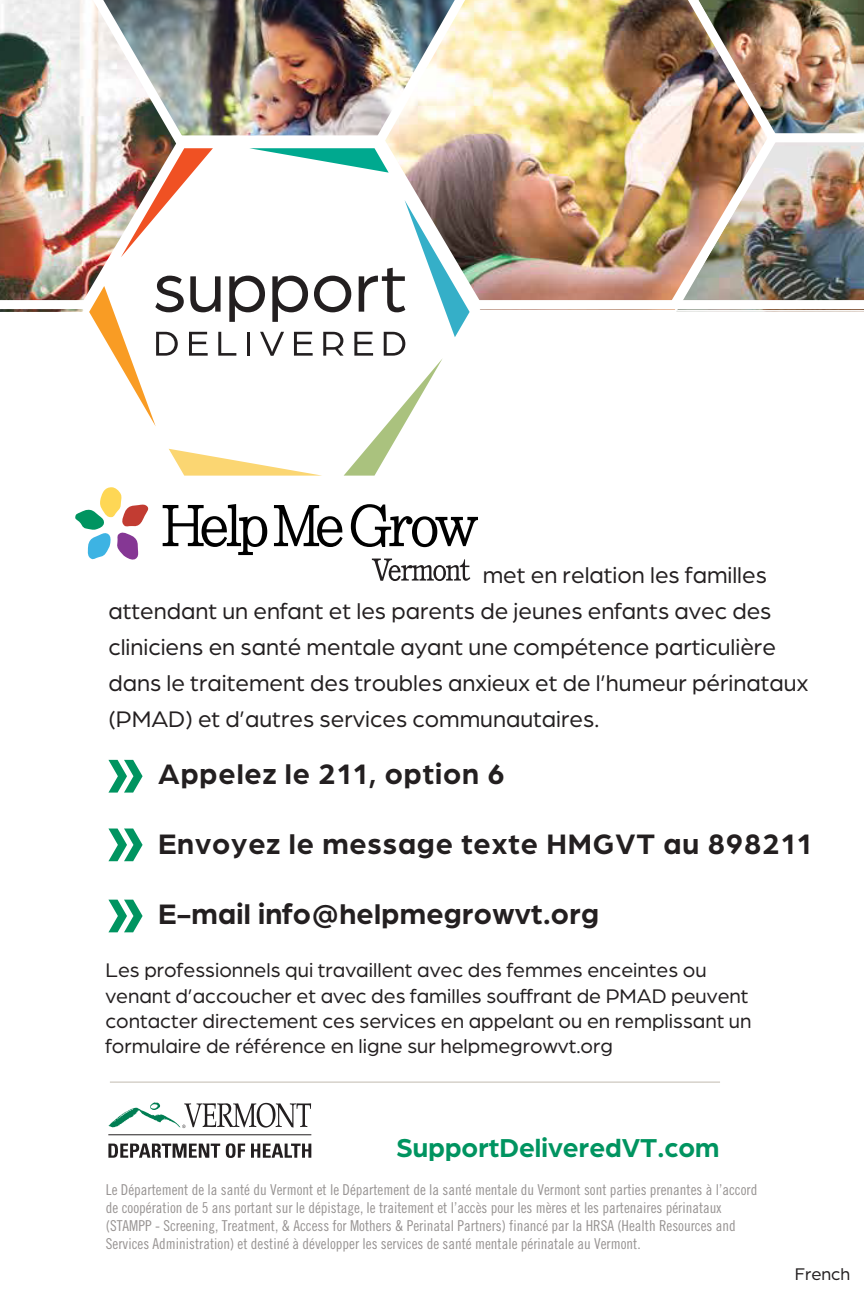
<style>
.page{position:relative;width:864px;height:1296px;background:#fff}
.page>*{position:absolute;margin:0;border:0;box-sizing:border-box;transform-origin:0 0}
.t1{font:700 30px "Arboria";letter-spacing:.03em;color:#231f20}
.t2{font:700 30px "Arboria";letter-spacing:.01em;color:#231f20}
.t3{font:700 27.6px "Arboria";color:#009460}
.t4{font:24px/36px "Arboria";color:#231f20}
.t5{font:21px/25.2px "Arboria";color:#231f20}
.t6{font:18px "Arboria";color:#231f20}
.t7{font:15px/18px "Trade Gothic Cond Eighteen";color:#979392}
</style>
<div class="page">
<img style="left:0;top:0;width:66px;height:312px">
<img style="left:489px;top:0;width:168px;height:310px">
<hr style="left:108px;top:1134px;width:203px;height:1px;background:#231f20">
<svg style="left:109px;top:1102px;width:202px;height:26px"></svg>
<svg style="left:108px;top:1144px;width:112px;height:14px"></svg>
<svg style="left:226px;top:1143px;width:19px;height:15px"></svg>
<svg style="left:251px;top:1144px;width:60px;height:14px"></svg>
<hr style="left:110px;top:1081px;width:610px;height:2px;background:#d6d1ca">
<div style="left:0;top:300px;width:864px;height:9px;background:#fff"></div>
<img style="left:657px;top:0;width:207px;height:312px">
<div style="left:773px;top:133px;width:91px;height:9px;background:#fff"></div>
<img style="left:66px;top:0;width:423px;height:476px">
<svg style="left:163px;top:504px;width:104px;height:51px"></svg>
<svg style="left:274px;top:505px;width:69px;height:42px"></svg>
<svg style="left:351px;top:504px;width:127px;height:43px"></svg>
<svg style="left:75px;top:487px;width:74px;height:73px"></svg>
<svg style="left:372px;top:559px;width:98px;height:22px"></svg>
<svg style="left:108px;top:760px;width:35px;height:33px"></svg>
<svg style="left:108px;top:829px;width:35px;height:32px"></svg>
<svg style="left:108px;top:900px;width:35px;height:32px"></svg>
<p class="t4" style="left:108px;top:556px;width:701px;text-indent:374px">met en relation les familles attendant un enfant et les parents de jeunes enfants avec des cliniciens en santé mentale ayant une compétence particulière dans le traitement des troubles anxieux et de l’humeur périnataux (PMAD) et d’autres services communautaires.</p>
<h1 class="t1" style="left:158px;top:754px;width:348px">Appelez le 211, option 6</h1>
<h1 class="t1" style="left:158px;top:823px;width:655px">Envoyez le message texte HMGVT au 898211</h1>
<h1 class="t2" style="left:158px;top:893px;width:442px">E-mail info@helpmegrowvt.org</h1>
<p class="t5" style="left:105px;top:957px;width:648px">Les professionnels qui travaillent avec des femmes enceintes ou venant d’accoucher et avec des familles souffrant de PMAD peuvent contacter directement ces services en appelant ou en remplissant un formulaire de référence en ligne sur helpmegrowvt.org</p>
<h2 class="t3" style="left:396px;top:1129px;width:325px">SupportDeliveredVT.com</h2>
<p class="t7" style="left:106px;top:1181px;width:653px">Le Département de la santé du Vermont et le Département de la santé mentale du Vermont sont parties prenantes à l’accord de coopération de 5 ans portant sur le dépistage, le traitement et l’accès pour les mères et les partenaires périnataux (STAMPP - Screening, Treatment, &amp; Access for Mothers &amp; Perinatal Partners) financé par la HRSA (Health Resources and Services Administration) et destiné à développer les services de santé mentale périnatale au Vermont.</p>
<p class="t6" style="left:795px;top:1263px;width:57px">French</p>
</div>
